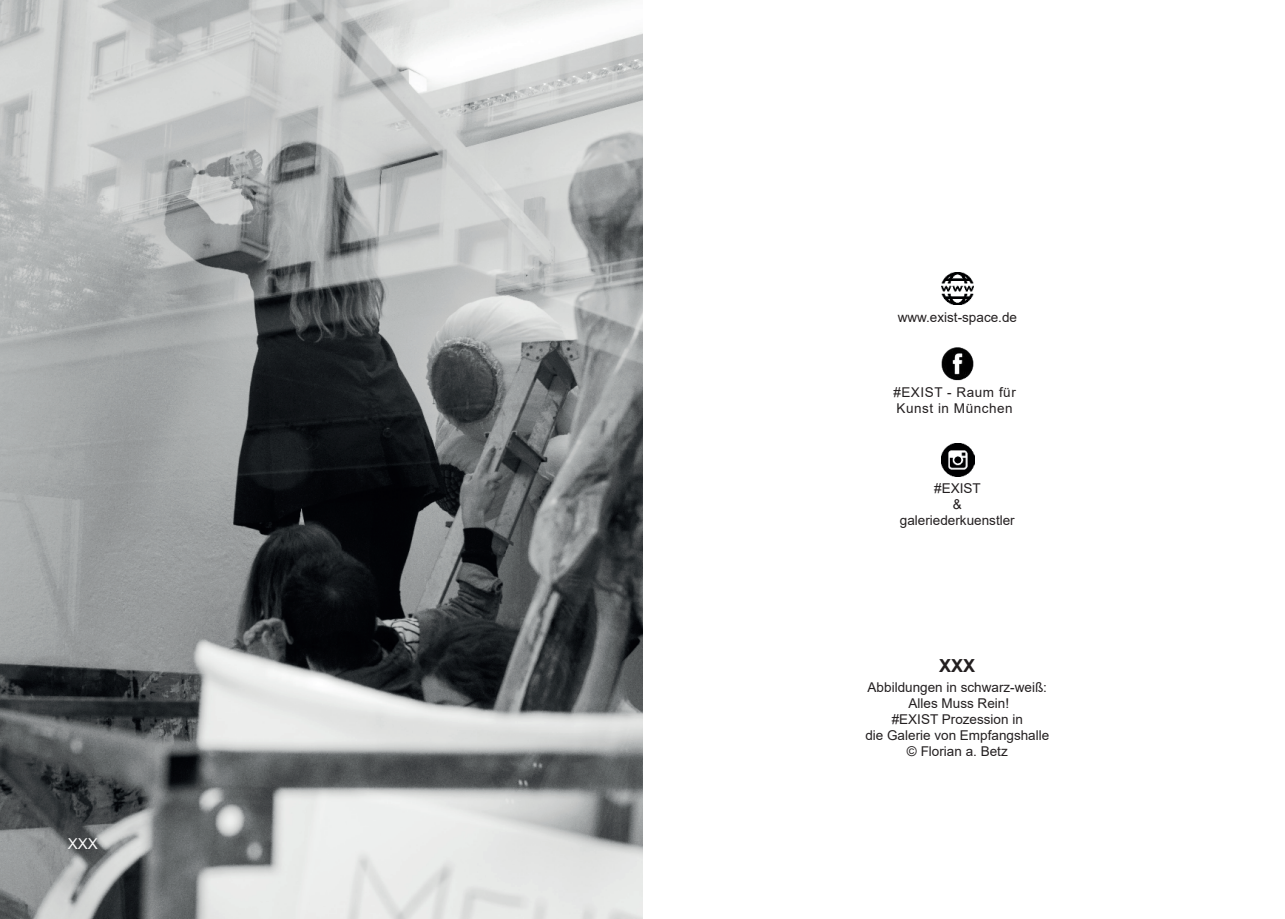
<style>
.page{position:relative;width:1285px;height:919px;background:#fff}
.page>*{position:absolute;margin:0;border:0;box-sizing:border-box;transform-origin:0 0}
.t1{font:700 18px "Arial";color:#231f20}
.t2{font:15px "Arial";color:#fafafa}
.t3{font:13.5px/16.2px "Arial";color:#231f20;text-align:center}
.t4{font:13.5px/16.2px "Arial";letter-spacing:.04em;color:#231f20}
</style>
<div class="page">
<img style="left:0;top:0;width:642px;height:918px">
<img style="left:941px;top:347px;width:33px;height:33px">
<img style="left:941px;top:443px;width:33px;height:33px">
<img style="left:941px;top:272px;width:32px;height:32px">
<p class="t2" style="left:68px;top:838px;width:32px">XXX</p>
<p class="t3" style="left:897px;top:309px;width:121px">www.exist-space.de</p>
<p class="t4" style="left:893px;top:385px;width:124px">#EXIST - Raum für<br>Kunst in München</p>
<p class="t3" style="left:899px;top:481px;width:116px">#EXIST<br>&amp; galeriederkuenstler</p>
<h1 class="t1" style="left:939px;top:654px;width:38px">XXX</h1>
<p class="t3" style="left:865px;top:678px;width:185px">Abbildungen in schwarz-weiß:<br>Alles Muss Rein!<br>#EXIST Prozession in<br>die Galerie von Empfangshalle © Florian a. Betz</p>
</div>
